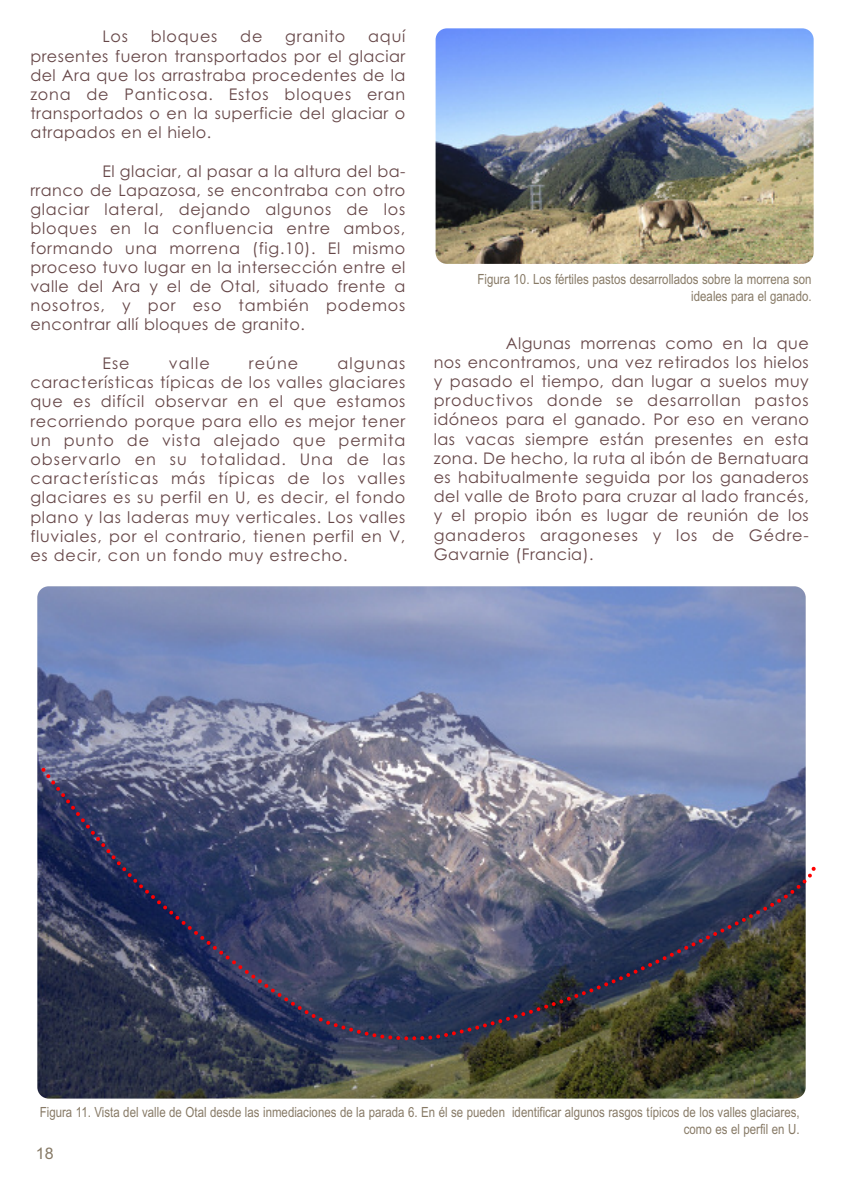
<style>
.page{position:relative;width:842px;height:1191px;background:#fff}
.page>*{position:absolute;margin:0;border:0;box-sizing:border-box;transform-origin:0 0}
.t1{font:16px/19.2px "Century Gothic";letter-spacing:.045em;color:#664748;text-align:justify}
.t2{font:16px "Arial";color:#877a66}
.t3{font:14px/16.8px "Arial Narrow";color:#877a66;text-align:right}
</style>
<div class="page">
<img style="left:37px;top:586px;width:769px;height:512px;border-radius:11px">
<img style="left:436px;top:28px;width:378px;height:236px;border-radius:11px">
<img style="left:38px;top:764px;width:777px;height:276px">
<svg style="left:42px;top:768px;width:4px;height:4px"></svg>
<svg style="left:812px;top:867px;width:4px;height:4px"></svg>
<p class="t1" style="left:30px;top:27px;width:377px;text-indent:338px">aquí presentes fueron transportados por el glaciar del Ara que los arrastraba procedentes de la zona de Panticosa. Estos bloques eran transportados o en la superficie del glaciar o atrapados en el hielo.</p>
<p class="t1" style="left:30px;top:162px;width:377px;text-indent:72px">El glaciar, al pasar a la altura del ba&shy;rranco de Lapazosa, se encontraba con otro glaciar lateral, dejando algunos de los bloques en la confluencia entre ambos, formando una morrena (fig.10). El mismo proceso tuvo lugar en la intersección entre el valle del Ara y el de Otal, situado frente a nosotros, y por eso también podemos encontrar allí bloques de granito.</p>
<p class="t1" style="left:102px;top:354px;width:29px">Ese</p>
<p class="t1" style="left:169px;top:354px;width:42px">valle</p>
<p class="t1" style="left:249px;top:354px;width:51px">reúne</p>
<p class="t1" style="left:102px;top:27px;width:27px">Los</p>
<p class="t1" style="left:151px;top:27px;width:68px">bloques</p>
<p class="t1" style="left:240px;top:27px;width:24px">de</p>
<p class="t1" style="left:285px;top:27px;width:62px">granito</p>
<p class="t1" style="left:30px;top:354px;width:377px;text-indent:307px">algunas características típicas de los valles glaciares que es difícil observar en el que estamos recorriendo porque para ello es mejor tener un punto de vista alejado que permita observarlo en su totalidad. Una de las características más típicas de los valles glaciares es su perfil en U, es decir, el fondo plano y las laderas muy verticales. Los valles fluviales, por el contrario, tienen perfil en V, es decir, con un fondo muy estrecho.</p>
<p class="t3" style="left:477px;top:271px;width:336px">Figura 10. Los fértiles pastos desarrollados sobre la morrena son ideales para el ganado.</p>
<p class="t1" style="left:434px;top:333px;width:377px;text-indent:72px">Algunas morrenas como en la que nos encontramos, una vez retirados los hielos y pasado el tiempo, dan lugar a suelos muy productivos donde se desarrollan pastos idóneos para el ganado. Por eso en verano las vacas siempre están presentes en esta zona. De hecho, la ruta al ibón de Bernatuara es habitualmente seguida por los ganaderos del valle de Broto para cruzar al lado francés, y el propio ibón es lugar de reunión de los ganaderos aragoneses y los de Gédre-Gavarnie (Francia).</p>
<p class="t3" style="left:40px;top:1103px;width:761px">Figura 11. Vista del valle de Otal desde las inmediaciones de la parada 6. En él se pueden identificar algunos rasgos típicos de los valles glaciares, como es el perfil en U.</p>
<p class="t2" style="left:36px;top:1143px;width:19px">18</p>
</div>
